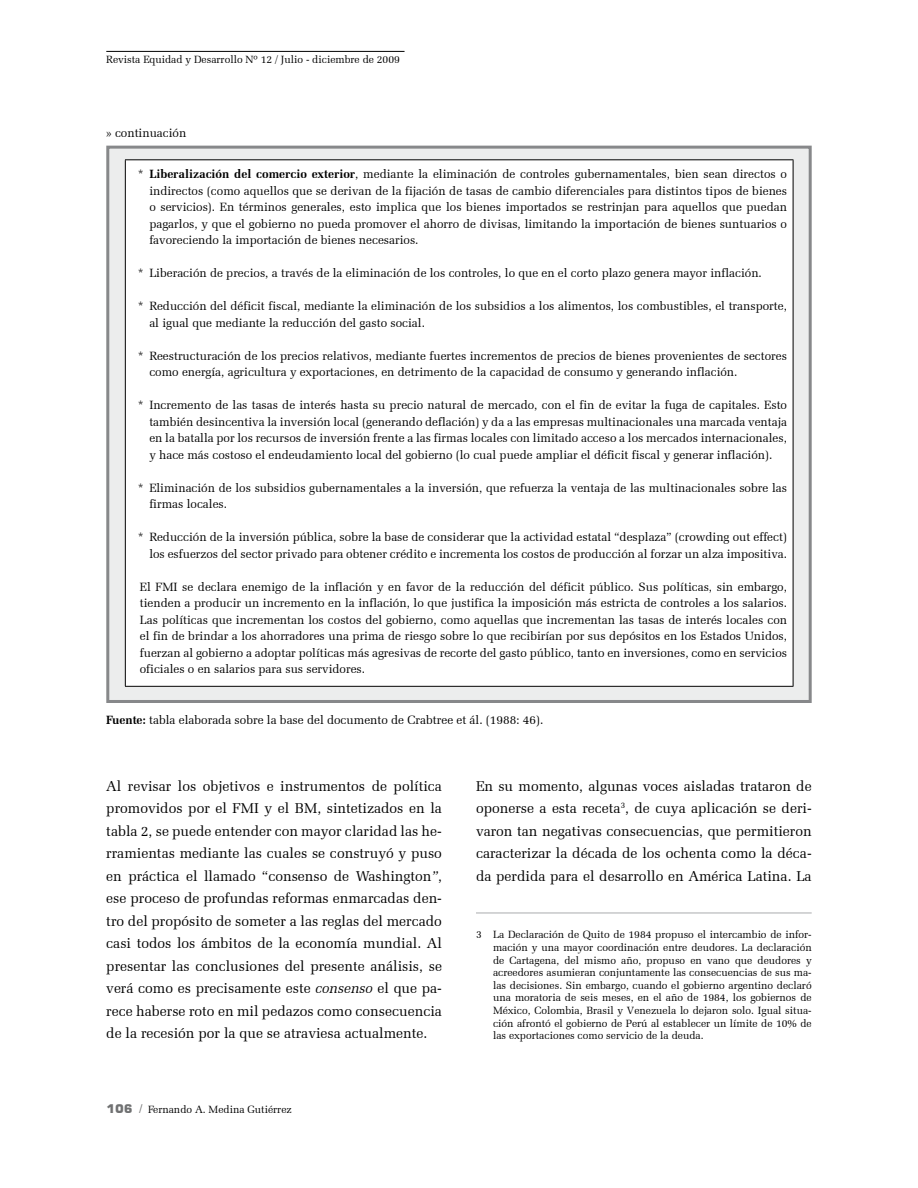
<style>
.page{position:relative;width:918px;height:1188px;background:#fff}
.page>*{position:absolute;margin:0;border:0;box-sizing:border-box;transform-origin:0 0}
.t1{font:14.25px/22.5px "Zapf Elliptical 711 BT";color:#000;text-align:justify}
.t2{font:12px/16.5px "Zapf Elliptical 711 BT";color:#000;text-align:justify}
.t3{font:10.5px/12.6px "Zapf Elliptical 711 BT";color:#000;text-align:justify}
.s1{font-weight:700}
.s2{font-style:italic}
.s3{font-family:"Square 721 Blk Normal";font-size:12px;color:#707172}
</style>
<div class="page">
<hr style="left:106px;top:51px;width:299px;height:1px;background:#000">
<div style="left:106px;top:146px;width:706px;height:557px;background:#eceded;border:3px solid #87888a"></div>
<div style="left:125px;top:160px;width:668px;height:526px;background:#fff"></div>
<hr style="left:125px;top:160px;width:1px;height:526px;background:#000">
<hr style="left:793px;top:160px;width:1px;height:526px;background:#000">
<hr style="left:125px;top:686px;width:668px;height:1px;background:#000">
<hr style="left:125px;top:159px;width:668px;height:1px;background:#000">
<hr style="left:476px;top:912px;width:336px;height:2px;background:#c6c7c8">
<p class="t3" style="left:106px;top:53px;width:295px">Revista Equidad y Desarrollo Nº 12 / Julio - diciembre de 2009</p>
<p class="t2" style="left:106px;top:124px;width:82px">» continuación</p>
<p class="t2" style="left:149px;top:166px;width:639px;text-indent:-12px">* <span class="s1">Liberalización del comercio exterior</span>, mediante la eliminación de controles gubernamentales, bien sean directos o indirectos (como aquellos que se derivan de la fijación de tasas de cambio diferenciales para distintos tipos de bienes o servicios). En términos generales, esto implica que los bienes importados se restrinjan para aquellos que puedan pagarlos, y que el gobierno no pueda promover el ahorro de divisas, limitando la importación de bienes suntuarios o favoreciendo la importación de bienes necesarios.</p>
<p class="t2" style="left:137px;top:265px;width:626px">* Liberación de precios, a través de la eliminación de los controles, lo que en el corto plazo genera mayor inflación.</p>
<p class="t2" style="left:149px;top:298px;width:639px;text-indent:-12px">* Reducción del déficit fiscal, mediante la eliminación de los subsidios a los alimentos, los combustibles, el transporte, al igual que mediante la reducción del gasto social.</p>
<p class="t2" style="left:149px;top:347px;width:639px;text-indent:-12px">* Reestructuración de los precios relativos, mediante fuertes incrementos de precios de bienes provenientes de sectores como energía, agricultura y exportaciones, en detrimento de la capacidad de consumo y generando inflación.</p>
<p class="t2" style="left:149px;top:397px;width:639px;text-indent:-12px">* Incremento de las tasas de interés hasta su precio natural de mercado, con el fin de evitar la fuga de capitales. Esto también desincentiva la inversión local (generando deflación) y da a las empresas multinacionales una marcada ventaja en la batalla por los recursos de inversión frente a las firmas locales con limitado acceso a los mercados internacionales, y hace más costoso el endeudamiento local del gobierno (lo cual puede ampliar el déficit fiscal y generar inflación).</p>
<p class="t2" style="left:149px;top:479px;width:639px;text-indent:-12px">* Eliminación de los subsidios gubernamentales a la inversión, que refuerza la ventaja de las multinacionales sobre las firmas locales.</p>
<p class="t2" style="left:137px;top:529px;width:651px;text-align:right">* Reducción de la inversión pública, sobre la base de considerar que la actividad estatal “desplaza” (crowding out effect) los esfuerzos del sector privado para obtener crédito e incrementa los costos de producción al forzar un alza impositiva.</p>
<p class="t2" style="left:140px;top:578px;width:649px">El FMI se declara enemigo de la inflación y en favor de la reducción del déficit público. Sus políticas, sin embargo, tienden a producir un incremento en la inflación, lo que justifica la imposición más estricta de controles a los salarios.<br>Las políticas que incrementan los costos del gobierno, como aquellas que incrementan las tasas de interés locales con el fin de brindar a los ahorradores una prima de riesgo sobre lo que recibirían por sus depósitos en los Estados Unidos, fuerzan al gobierno a adoptar políticas más agresivas de recorte del gasto público, tanto en inversiones, como en servicios oficiales o en salarios para sus servidores.</p>
<p class="t2" style="left:106px;top:712px;width:439px"><span class="s1">Fuente:</span> tabla elaborada sobre la base del documento de Crabtree et ál. (1988: 46).</p>
<p class="t1" style="left:106px;top:774px;width:337px">Al revisar los objetivos e instrumentos de política promovidos por el FMI y el BM, sintetizados en la tabla 2, se puede entender con mayor claridad las he&shy;rramientas mediante las cuales se construyó y puso en práctica el llamado “consenso de Washington<span class="s2">”</span>, ese proceso de profundas reformas enmarcadas den&shy;tro del propósito de someter a las reglas del mercado casi todos los ámbitos de la economía mundial. Al presentar las conclusiones del presente análisis, se verá como es precisamente este <span class="s2">consenso</span> el que pa&shy;rece haberse roto en mil pedazos como consecuencia de la recesión por la que se atraviesa actualmente.</p>
<p class="t1" style="left:476px;top:774px;width:337px">En su momento, algunas voces aisladas trataron de oponerse a esta receta<sup>3</sup>, de cuya aplicación se deri&shy;varon tan negativas consecuencias, que permitieron caracterizar la década de los ochenta como la déca&shy;da perdida para el desarrollo en América Latina. La</p>
<p class="t3" style="left:493px;top:928px;width:320px;text-indent:-17px">3 La Declaración de Quito de 1984 propuso el intercambio de infor&shy;mación y una mayor coordinación entre deudores. La declaración de Cartagena, del mismo año, propuso en vano que deudores y acreedores asumieran conjuntamente las consecuencias de sus ma&shy;las decisiones. Sin embargo, cuando el gobierno argentino declaró una moratoria de seis meses, en el año de 1984, los gobiernos de México, Colombia, Brasil y Venezuela lo dejaron solo. Igual situa&shy;ción afrontó el gobierno de Perú al establecer un límite de 10% de las exportaciones como servicio de la deuda.</p>
<p class="t3" style="left:106px;top:1103px;width:187px"><span class="s3">106 /</span> Fernando A. Medina Gutiérrez</p>
</div>
